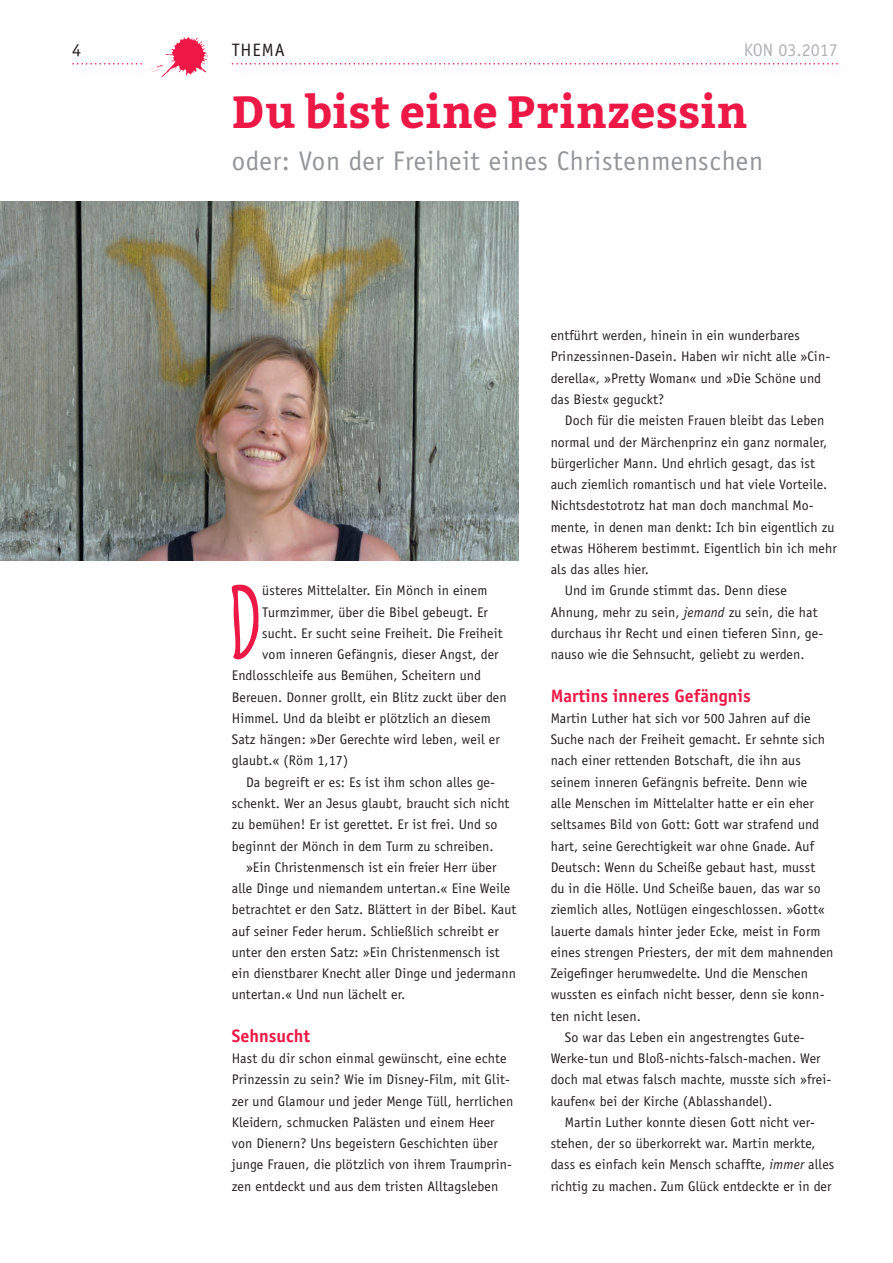
<style>
.page{position:relative;width:893px;height:1263px;background:#fff}
.page>*{position:absolute;margin:0;border:0;box-sizing:border-box;transform-origin:0 0}
.t1{font:700 98.25px "Amatic";color:#ed1845}
.t2{font:700 45px "Bitter";letter-spacing:.005em;color:#ed1845}
.t3{font:27px "Officina Sans";letter-spacing:.025em;color:#939598}
.t4{font:700 18px "Officina Sans";color:#ed1845}
.t5{font:18px "Officina Sans";color:#b2b3b7}
.t6{font:18px "Officina Sans";letter-spacing:.05em;color:#231f20}
.t7{font:13.95px/21.3px "Officina Sans";letter-spacing:.01em;color:#231f20}
.s1{font-style:italic}
</style>
<div class="page">
<img style="left:156px;top:38px;width:52px;height:39px">
<svg style="left:72px;top:63px;width:70px;height:2px"></svg>
<svg style="left:232px;top:63px;width:606px;height:2px"></svg>
<img style="left:0;top:202px;width:519px;height:359px">
<p class="t6" style="left:72px;top:39px;width:10px">4</p>
<p class="t6" style="left:232px;top:39px;width:54px">THEMA</p>
<p class="t5" style="left:744px;top:39px;width:96px">KON 03.2017</p>
<h2 class="t2" style="left:232px;top:77px;width:517px">Du bist eine Prinzessin</h2>
<h3 class="t3" style="left:232px;top:145px;width:533px">oder: Von der Freiheit eines Christenmenschen</h3>
<h1 class="t1" style="left:230px;top:553px;width:33px">D</h1>
<p class="t7" style="left:262px;top:580px;width:227px">üsteres Mittelalter. Ein Mönch in einem</p>
<p class="t7" style="left:262px;top:601px;width:227px">Turmzimmer, über die Bibel gebeugt. Er</p>
<p class="t7" style="left:262px;top:622px;width:242px">sucht. Er sucht seine Freiheit. Die Freiheit</p>
<p class="t7" style="left:262px;top:644px;width:238px">vom inneren Gefängnis, dieser Angst, der</p>
<p class="t7" style="left:232px;top:665px;width:251px">Endlosschleife aus Bemühen, Scheitern und</p>
<p class="t7" style="left:232px;top:686px;width:277px">Bereuen. Donner grollt, ein Blitz zuckt über den</p>
<p class="t7" style="left:232px;top:707px;width:261px">Himmel. Und da bleibt er plötzlich an diesem</p>
<p class="t7" style="left:232px;top:729px;width:270px">Satz hängen: »Der Gerechte wird leben, weil er</p>
<p class="t7" style="left:232px;top:750px;width:118px">glaubt.« (Röm 1,17)</p>
<p class="t7" style="left:246px;top:771px;width:251px">Da begreift er es: Es ist ihm schon alles ge-</p>
<p class="t7" style="left:232px;top:793px;width:279px">schenkt. Wer an Jesus glaubt, braucht sich nicht</p>
<p class="t7" style="left:232px;top:814px;width:267px">zu bemühen! Er ist gerettet. Er ist frei. Und so</p>
<p class="t7" style="left:232px;top:835px;width:263px">beginnt der Mönch in dem Turm zu schreiben.</p>
<p class="t7" style="left:246px;top:856px;width:252px">»Ein Christenmensch ist ein freier Herr über</p>
<p class="t7" style="left:232px;top:878px;width:280px">alle Dinge und niemandem untertan.« Eine Weile</p>
<p class="t7" style="left:232px;top:899px;width:286px">betrachtet er den Satz. Blättert in der Bibel. Kaut</p>
<p class="t7" style="left:232px;top:920px;width:268px">auf seiner Feder herum. Schließlich schreibt er</p>
<p class="t7" style="left:232px;top:941px;width:270px">unter den ersten Satz: »Ein Christenmensch ist</p>
<p class="t7" style="left:232px;top:963px;width:286px">ein dienstbarer Knecht aller Dinge und jedermann</p>
<p class="t7" style="left:232px;top:984px;width:175px">untertan.« Und nun lächelt er.</p>
<p class="t4" style="left:232px;top:1024px;width:80px">Sehnsucht</p>
<p class="t7" style="left:232px;top:1048px;width:283px">Hast du dir schon einmal gewünscht, eine echte Prinzessin zu sein? Wie im Disney-Film, mit Glit&shy;zer und Glamour und jeder Menge Tüll, herrlichen Kleidern, schmucken Palästen und einem Heer von Dienern? Uns begeistern Geschichten über junge Frauen, die plötzlich von ihrem Traumprin&shy;zen entdeckt und aus dem tristen Alltagsleben</p>
<p class="t7" style="left:551px;top:325px;width:281px">entführt werden, hinein in ein wunderbares Prinzessinnen-Dasein. Haben wir nicht alle »Cin&shy;derella«, »Pretty Woman« und »Die Schöne und das Biest« geguckt?</p>
<p class="t7" style="left:565px;top:410px;width:261px">Doch für die meisten Frauen bleibt das Leben</p>
<p class="t7" style="left:551px;top:431px;width:278px">normal und der Märchenprinz ein ganz normaler,</p>
<p class="t7" style="left:551px;top:452px;width:266px">bürgerlicher Mann. Und ehrlich gesagt, das ist</p>
<p class="t7" style="left:551px;top:474px;width:278px">auch ziemlich romantisch und hat viele Vorteile.</p>
<p class="t7" style="left:551px;top:495px;width:265px">Nichtsdestotrotz hat man doch manchmal Mo-</p>
<p class="t7" style="left:551px;top:516px;width:285px">mente, in denen man denkt: Ich bin eigentlich zu</p>
<p class="t7" style="left:551px;top:537px;width:288px">etwas Höherem bestimmt. Eigentlich bin ich mehr</p>
<p class="t7" style="left:551px;top:559px;width:100px">als das alles hier.</p>
<p class="t7" style="left:565px;top:580px;width:224px">Und im Grunde stimmt das. Denn diese</p>
<p class="t7" style="left:551px;top:601px;width:268px">Ahnung, mehr zu sein, <span class="s1">jemand</span> zu sein, die hat</p>
<p class="t7" style="left:551px;top:622px;width:274px">durchaus ihr Recht und einen tieferen Sinn, ge-</p>
<p class="t7" style="left:551px;top:644px;width:256px">nauso wie die Sehnsucht, geliebt zu werden.</p>
<p class="t4" style="left:551px;top:684px;width:202px">Martins inneres Gefängnis</p>
<p class="t7" style="left:551px;top:707px;width:262px">Martin Luther hat sich vor 500 Jahren auf die</p>
<p class="t7" style="left:551px;top:729px;width:276px">Suche nach der Freiheit gemacht. Er sehnte sich</p>
<p class="t7" style="left:551px;top:750px;width:252px">nach einer rettenden Botschaft, die ihn aus</p>
<p class="t7" style="left:551px;top:771px;width:258px">seinem inneren Gefängnis befreite. Denn wie</p>
<p class="t7" style="left:551px;top:793px;width:265px">alle Menschen im Mittelalter hatte er ein eher</p>
<p class="t7" style="left:551px;top:814px;width:270px">seltsames Bild von Gott: Gott war strafend und</p>
<p class="t7" style="left:551px;top:835px;width:265px">hart, seine Gerechtigkeit war ohne Gnade. Auf</p>
<p class="t7" style="left:551px;top:856px;width:266px">Deutsch: Wenn du Scheiße gebaut hast, musst</p>
<p class="t7" style="left:551px;top:878px;width:271px">du in die Hölle. Und Scheiße bauen, das war so</p>
<p class="t7" style="left:551px;top:899px;width:276px">ziemlich alles, Notlügen eingeschlossen. »Gott«</p>
<p class="t7" style="left:551px;top:920px;width:271px">lauerte damals hinter jeder Ecke, meist in Form</p>
<p class="t7" style="left:551px;top:941px;width:284px">eines strengen Priesters, der mit dem mahnenden</p>
<p class="t7" style="left:551px;top:963px;width:259px">Zeigefinger herumwedelte. Und die Menschen</p>
<p class="t7" style="left:551px;top:984px;width:275px">wussten es einfach nicht besser, denn sie konn-</p>
<p class="t7" style="left:551px;top:1005px;width:92px">ten nicht lesen.</p>
<p class="t7" style="left:565px;top:1026px;width:241px">So war das Leben ein angestrengtes Gute-</p>
<p class="t7" style="left:551px;top:1048px;width:271px">Werke-tun und Bloß-nichts-falsch-machen. Wer</p>
<p class="t7" style="left:551px;top:1069px;width:282px">doch mal etwas falsch machte, musste sich »frei-</p>
<p class="t7" style="left:551px;top:1090px;width:223px">kaufen« bei der Kirche (Ablasshandel).</p>
<p class="t7" style="left:565px;top:1111px;width:252px">Martin Luther konnte diesen Gott nicht ver-</p>
<p class="t7" style="left:551px;top:1133px;width:267px">stehen, der so überkorrekt war. Martin merkte,</p>
<p class="t7" style="left:551px;top:1154px;width:285px">dass es einfach kein Mensch schaffte, <span class="s1">immer</span> alles</p>
<p class="t7" style="left:551px;top:1175px;width:282px">richtig zu machen. Zum Glück entdeckte er in der</p>
</div>
